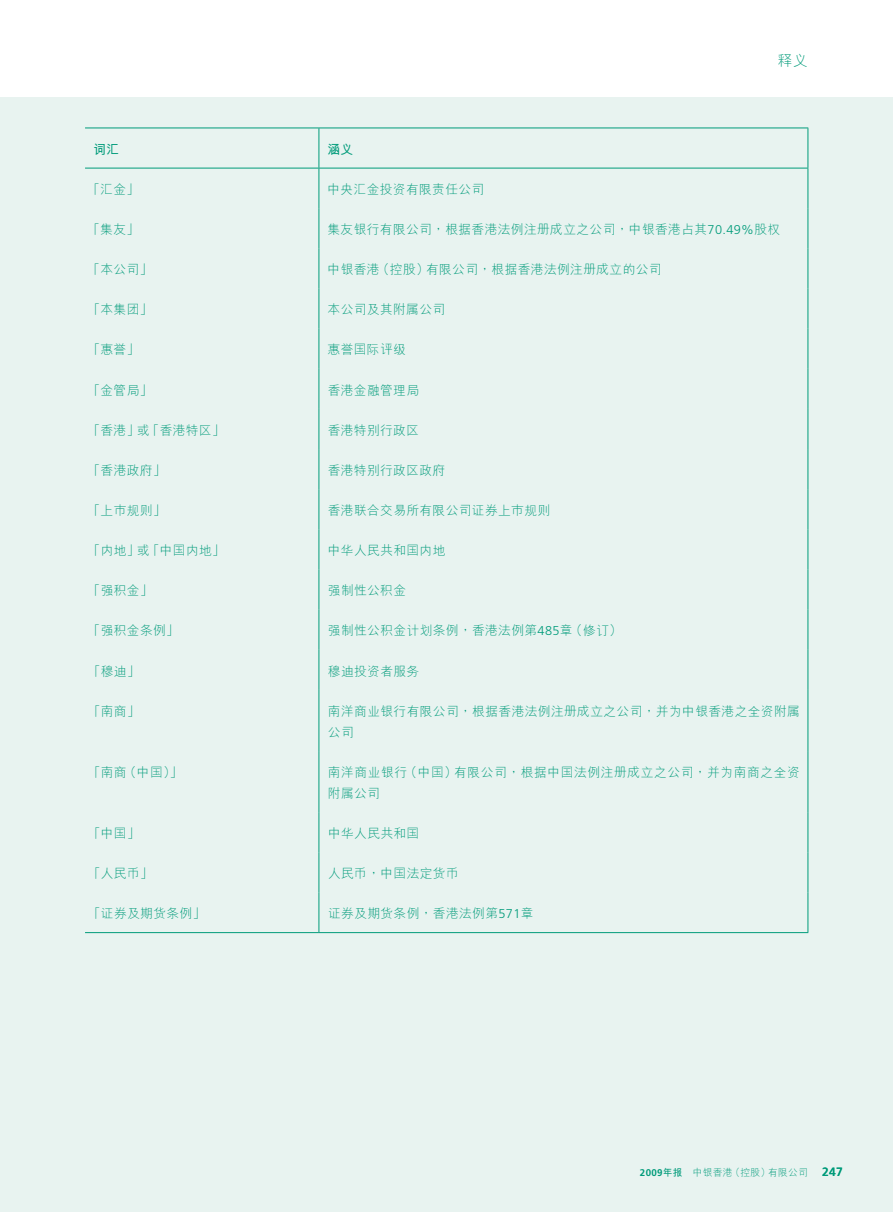
<style>
.page{position:relative;width:893px;height:1212px;background:#fff}
.page>*{position:absolute;margin:0;border:0;box-sizing:border-box;transform-origin:0 0}
.t1{font:300 15px "M Hei HKS";color:#009b7a}
.t2{font:300 12.75px/21px "M Hei HKS";letter-spacing:.03em;color:#009b7a}
.t3{font:700 12.75px "M Hei HKS";color:#009b7a}
.t4{font:300 9.75px "M Hei HKS";letter-spacing:.03em;color:#009b7a}
.s1{font-family:"Frutiger LT Std"}
.s2{font-family:"Frutiger LT Std";font-weight:700}
.s3{font-weight:700}
.s4{font-family:"Frutiger LT Std";font-size:12px}
</style>
<div class="page">
<div style="left:0;top:98px;width:893px;height:1114px;background:#e8f3f0"></div>
<hr style="left:85px;top:128px;width:234px;height:1px;background:#009b7a">
<hr style="left:319px;top:128px;width:489px;height:1px;background:#009b7a">
<hr style="left:807px;top:128px;width:1px;height:40px;background:#009b7a">
<hr style="left:807px;top:168px;width:1px;height:40px;background:#009b7a">
<hr style="left:807px;top:208px;width:1px;height:40px;background:#009b7a">
<hr style="left:807px;top:248px;width:1px;height:40px;background:#009b7a">
<hr style="left:807px;top:288px;width:1px;height:41px;background:#009b7a">
<hr style="left:807px;top:329px;width:1px;height:40px;background:#009b7a">
<hr style="left:807px;top:369px;width:1px;height:40px;background:#009b7a">
<hr style="left:807px;top:409px;width:1px;height:40px;background:#009b7a">
<hr style="left:807px;top:449px;width:1px;height:40px;background:#009b7a">
<hr style="left:807px;top:489px;width:1px;height:40px;background:#009b7a">
<hr style="left:807px;top:529px;width:1px;height:40px;background:#009b7a">
<hr style="left:85px;top:168px;width:234px;height:1px;background:#009b7a">
<hr style="left:319px;top:168px;width:489px;height:1px;background:#009b7a">
<hr style="left:319px;top:128px;width:1px;height:40px;background:#009b7a">
<hr style="left:319px;top:168px;width:1px;height:40px;background:#009b7a">
<hr style="left:319px;top:208px;width:1px;height:40px;background:#009b7a">
<hr style="left:319px;top:248px;width:1px;height:40px;background:#009b7a">
<hr style="left:319px;top:288px;width:1px;height:41px;background:#009b7a">
<hr style="left:319px;top:329px;width:1px;height:40px;background:#009b7a">
<hr style="left:319px;top:369px;width:1px;height:40px;background:#009b7a">
<hr style="left:319px;top:409px;width:1px;height:40px;background:#009b7a">
<hr style="left:319px;top:449px;width:1px;height:40px;background:#009b7a">
<hr style="left:319px;top:489px;width:1px;height:40px;background:#009b7a">
<hr style="left:319px;top:529px;width:1px;height:40px;background:#009b7a">
<hr style="left:319px;top:569px;width:1px;height:41px;background:#009b7a">
<hr style="left:807px;top:569px;width:1px;height:41px;background:#009b7a">
<hr style="left:319px;top:610px;width:1px;height:40px;background:#009b7a">
<hr style="left:807px;top:610px;width:1px;height:40px;background:#009b7a">
<hr style="left:319px;top:650px;width:1px;height:40px;background:#009b7a">
<hr style="left:807px;top:650px;width:1px;height:40px;background:#009b7a">
<hr style="left:319px;top:690px;width:1px;height:61px;background:#009b7a">
<hr style="left:807px;top:690px;width:1px;height:61px;background:#009b7a">
<hr style="left:319px;top:751px;width:1px;height:61px;background:#009b7a">
<hr style="left:807px;top:751px;width:1px;height:61px;background:#009b7a">
<hr style="left:319px;top:812px;width:1px;height:40px;background:#009b7a">
<hr style="left:807px;top:812px;width:1px;height:40px;background:#009b7a">
<hr style="left:319px;top:852px;width:1px;height:40px;background:#009b7a">
<hr style="left:807px;top:852px;width:1px;height:40px;background:#009b7a">
<hr style="left:319px;top:892px;width:1px;height:40px;background:#009b7a">
<hr style="left:807px;top:892px;width:1px;height:40px;background:#009b7a">
<hr style="left:85px;top:932px;width:234px;height:1px;background:#009b7a">
<hr style="left:319px;top:932px;width:489px;height:1px;background:#009b7a">
<p class="t1" style="left:777px;top:50px;width:32px">釋義</p>
<p class="t3" style="left:94px;top:140px;width:27px">詞彙</p>
<p class="t3" style="left:327px;top:140px;width:27px">涵義</p>
<p class="t2" style="left:87px;top:178px;width:54px">「匯金」</p>
<p class="t2" style="left:327px;top:178px;width:158px">中央匯金投資有限責任公司</p>
<p class="t2" style="left:87px;top:218px;width:54px">「集友」</p>
<p class="t2" style="left:327px;top:218px;width:454px">集友銀行有限公司，根據香港法例註冊成立之公司，中銀香港佔其<span class="s1">70.49%</span>股權</p>
<p class="t2" style="left:87px;top:258px;width:67px">「本公司」</p>
<p class="t2" style="left:328px;top:258px;width:336px">中銀香港（控股）有限公司，根據香港法例註冊成立的公司</p>
<p class="t2" style="left:87px;top:299px;width:67px">「本集團」</p>
<p class="t2" style="left:328px;top:299px;width:119px">本公司及其附屬公司</p>
<p class="t2" style="left:87px;top:339px;width:54px">「惠譽」</p>
<p class="t2" style="left:328px;top:339px;width:80px">惠譽國際評級</p>
<p class="t2" style="left:87px;top:379px;width:67px">「金管局」</p>
<p class="t2" style="left:328px;top:379px;width:93px">香港金融管理局</p>
<p class="t2" style="left:87px;top:419px;width:139px">「香港」或「香港特區」</p>
<p class="t2" style="left:328px;top:419px;width:93px">香港特別行政區</p>
<p class="t2" style="left:87px;top:459px;width:80px">「香港政府」</p>
<p class="t2" style="left:328px;top:459px;width:119px">香港特別行政區政府</p>
<p class="t2" style="left:88px;top:499px;width:80px">「上巿規則」</p>
<p class="t2" style="left:328px;top:499px;width:224px">香港聯合交易所有限公司證券上巿規則</p>
<p class="t2" style="left:88px;top:539px;width:139px">「內地」或「中國內地」</p>
<p class="t2" style="left:328px;top:539px;width:119px">中華人民共和國內地</p>
<p class="t2" style="left:88px;top:580px;width:67px">「強積金」</p>
<p class="t2" style="left:328px;top:580px;width:80px">強制性公積金</p>
<p class="t2" style="left:88px;top:620px;width:93px">「強積金條例」</p>
<p class="t2" style="left:328px;top:620px;width:296px">強制性公積金計劃條例，香港法例第<span class="s1">485</span>章（修訂）</p>
<p class="t2" style="left:88px;top:660px;width:54px">「穆迪」</p>
<p class="t2" style="left:328px;top:660px;width:93px">穆迪投資者服務</p>
<p class="t2" style="left:88px;top:700px;width:54px">「南商」</p>
<p class="t2" style="left:328px;top:700px;width:473px">南洋商業銀行有限公司，根據香港法例註冊成立之公司，並為中銀香港之全資附屬公司</p>
<p class="t2" style="left:88px;top:761px;width:96px">「南商（中國）」</p>
<p class="t2" style="left:328px;top:761px;width:474px">南洋商業銀行（中國）有限公司，根據中國法例註冊成立之公司，並為南商之全資附屬公司</p>
<p class="t2" style="left:88px;top:822px;width:54px">「中國」</p>
<p class="t2" style="left:328px;top:822px;width:93px">中華人民共和國</p>
<p class="t2" style="left:88px;top:862px;width:67px">「人民幣」</p>
<p class="t2" style="left:328px;top:862px;width:132px">人民幣，中國法定貨幣</p>
<p class="t2" style="left:88px;top:902px;width:119px">「證券及期貨條例」</p>
<p class="t2" style="left:328px;top:902px;width:207px">證券及期貨條例，香港法例第<span class="s1">571</span>章</p>
<p class="t4" style="left:640px;top:1166px;width:204px"><span class="s2">2009</span><span class="s3">年報</span> 中銀香港（控股）有限公司 <span class="s4">247</span></p>
</div>
